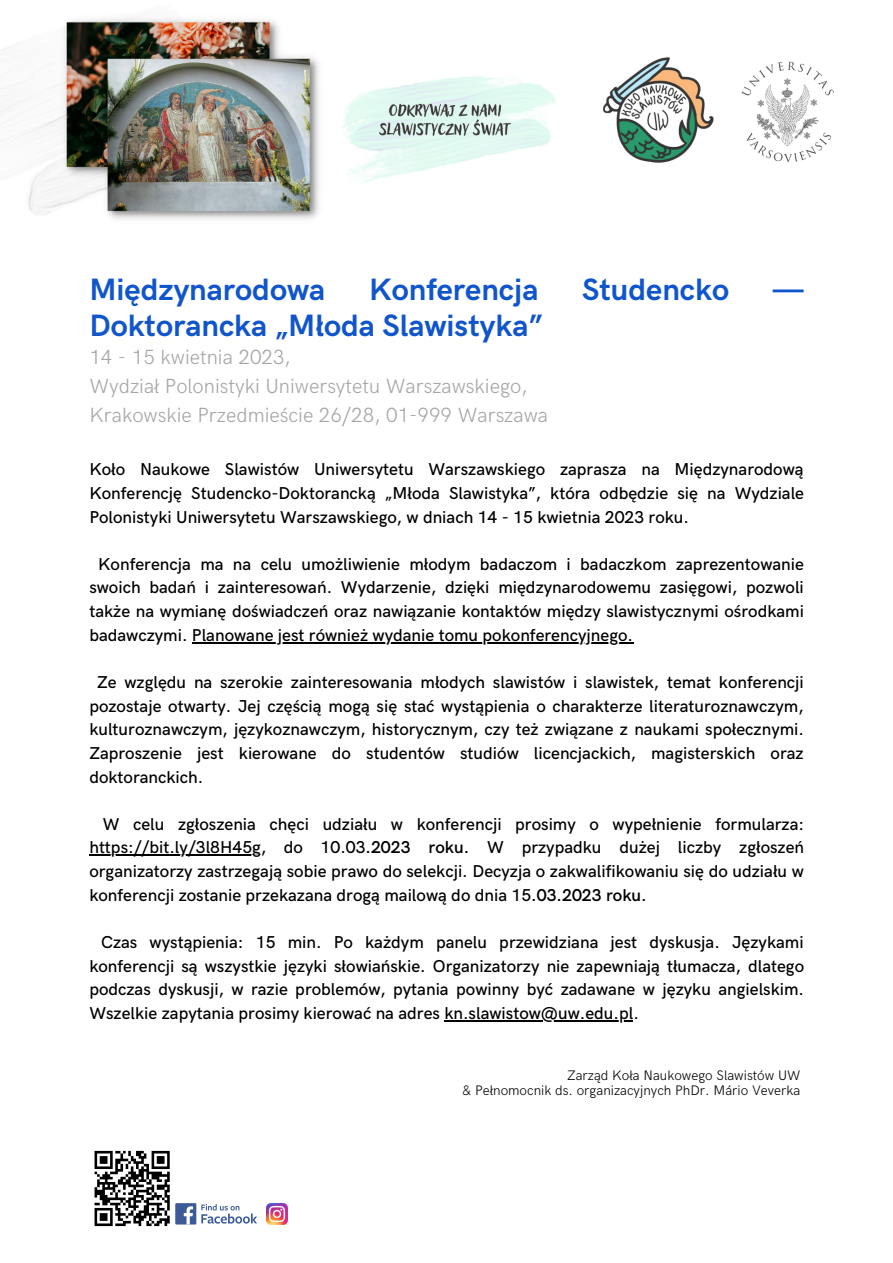
<style>
.page{position:relative;width:893px;height:1263px;background:#fff}
.page>*{position:absolute;margin:0;border:0;box-sizing:border-box;transform-origin:0 0}
.t1{font:700 30.97px "HK Grotesk";color:#15c}
.t2{font:300 20.62px/28.7px "HK Grotesk";color:#a6a6a6}
.t3{font:500 17.25px/23.6px "HK Grotesk";color:#000;text-align:justify}
.t4{font:300 13.88px/15.2px "HK Grotesk";color:#000;text-align:right}
.s1{font-weight:600}
</style>
<div class="page">
<img style="left:0;top:17px;width:834px;height:203px">
<hr style="left:192px;top:642px;width:441px;height:1px;background:#000">
<hr style="left:89px;top:854px;width:172px;height:2px;background:#000">
<hr style="left:444px;top:1020px;width:189px;height:2px;background:#000">
<svg style="left:94px;top:1150px;width:76px;height:77px"></svg>
<svg style="left:201px;top:1204px;width:56px;height:20px"></svg>
<div style="left:175px;top:1203px;width:21px;height:21px;background:#3d5a98"></div>
<svg style="left:184px;top:1206px;width:9px;height:18px"></svg>
<img style="left:266px;top:1203px;width:22px;height:21px">
<h1 class="t1" style="left:89px;top:272px;width:237px">Międzynarodowa</h1>
<h1 class="t1" style="left:369px;top:272px;width:171px">Konferencja</h1>
<h1 class="t1" style="left:582px;top:272px;width:148px">Studencko</h1>
<h1 class="t1" style="left:773px;top:272px;width:32px">—</h1>
<h1 class="t1" style="left:89px;top:308px;width:455px">Doktorancka „Młoda Slawistyka”</h1>
<p class="t2" style="left:89px;top:344px;width:460px">14 - 15 kwietnia 2023,<br>Wydział Polonistyki Uniwersytetu Warszawskiego,<br>Krakowskie Przedmieście 26/28, 01-999 Warszawa</p>
<p class="t3" style="left:89px;top:458px;width:716px">Koło Naukowe Slawistów Uniwersytetu Warszawskiego zaprasza na Międzynarodową Konferencję Studencko-Doktorancką „Młoda Slawistyka”, która odbędzie się na Wydziale Polonistyki Uniwersytetu Warszawskiego, w dniach 14 - 15 kwietnia 2023 roku.</p>
<p class="t3" style="left:89px;top:553px;width:716px;text-indent:9px">Konferencja ma na celu umożliwienie młodym badaczom i badaczkom zaprezentowanie swoich badań i zainteresowań. Wydarzenie, dzięki międzynarodowemu zasięgowi, pozwoli także na wymianę doświadczeń oraz nawiązanie kontaktów między slawistycznymi ośrodkami badawczymi. Planowane jest również wydanie tomu pokonferencyjnego.</p>
<p class="t3" style="left:89px;top:671px;width:716px;text-indent:8px">Ze względu na szerokie zainteresowania młodych slawistów i slawistek, temat konferencji pozostaje otwarty. Jej częścią mogą się stać wystąpienia o charakterze literaturoznawczym, kulturoznawczym, językoznawczym, historycznym, czy też związane z naukami społecznymi.<br>Zaproszenie jest kierowane do studentów studiów licencjackich, magisterskich oraz doktoranckich.</p>
<p class="t3" style="left:89px;top:813px;width:716px;text-indent:13px">W celu zgłoszenia chęci udziału w konferencji prosimy o wypełnienie formularza: https://bit.ly/3l8H45g, do 10.03<span class="s1">.2023 roku.</span> W przypadku dużej liczby zgłoszeń organizatorzy zastrzegają sobie prawo do selekcji. Decyzja o zakwalifikowaniu się do udziału w konferencji zostanie przekazana drogą mailową do dnia 15<span class="s1">.03.2023 roku.</span></p>
<p class="t3" style="left:89px;top:931px;width:716px;text-indent:12px">Czas wystąpienia: 15 min. Po każdym panelu przewidziana jest dyskusja. Językami konferencji są wszystkie języki słowiańskie. Organizatorzy nie zapewniają tłumacza, dlatego podczas dyskusji, w razie problemów, pytania powinny być zadawane w języku angielskim.<br>Wszelkie zapytania prosimy kierować na adres kn.slawistow@uw.edu.pl.</p>
<p class="t4" style="left:462px;top:1068px;width:340px">Zarząd Koła Naukowego Slawistów UW<br>&amp; Pełnomocnik ds. organizacyjnych PhDr. Mário Veverka</p>
</div>
